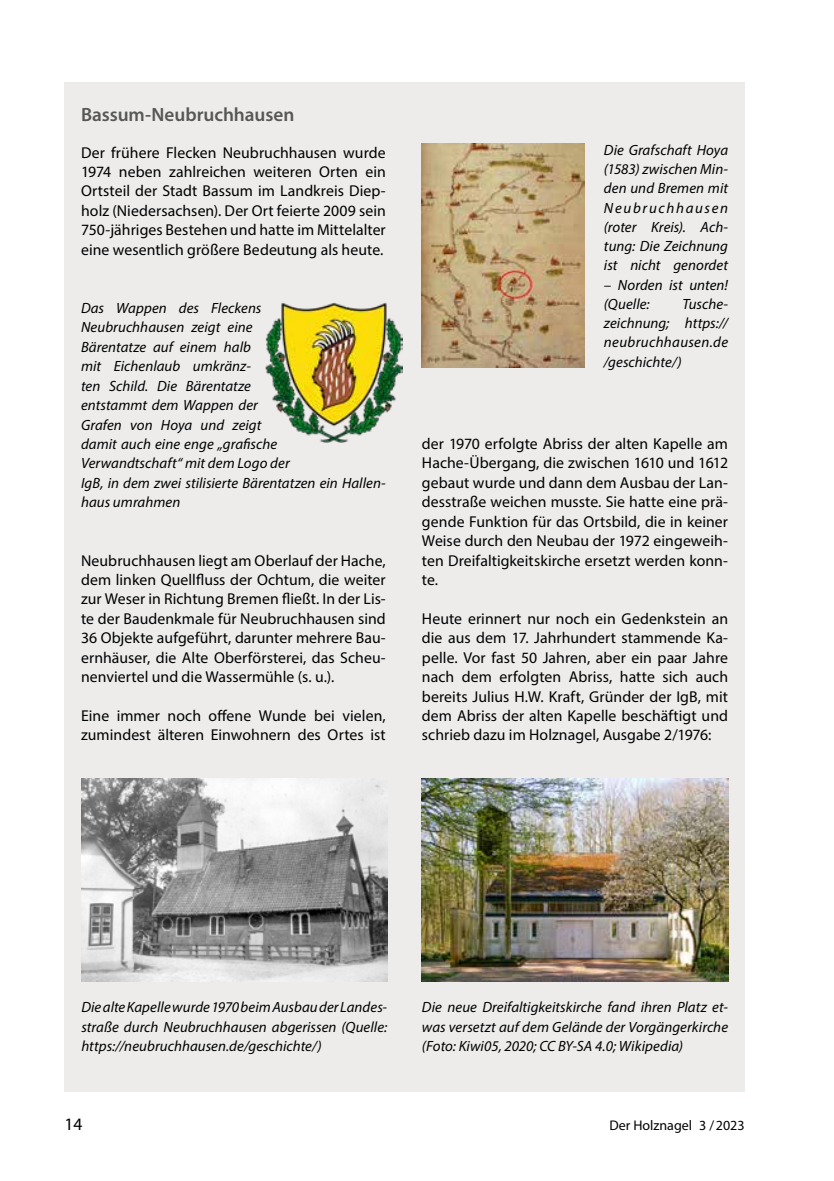
<style>
.page{position:relative;width:834px;height:1181px;background:#fff}
.page>*{position:absolute;margin:0;border:0;box-sizing:border-box;transform-origin:0 0}
.t1{font:600 19.25px "Myriad Pro";letter-spacing:-.005em;color:#575756}
.t2{font:17.5px "Myriad Pro";color:#000}
.t3{font:15.75px/19.4px "Myriad Pro";letter-spacing:.005em;color:#000;text-align:justify}
.t4{font:italic 14.88px/19.2px "Myriad Pro";letter-spacing:.005em;color:#000;text-align:justify}
.t5{font:14px "Myriad Pro";color:#000}
</style>
<div class="page">
<div style="left:64px;top:82px;width:680px;height:1009px;background:#edeceb"></div>
<img style="left:265px;top:303px;width:137px;height:139px">
<img style="left:422px;top:144px;width:162px;height:223px">
<img style="left:81px;top:778px;width:306px;height:203px">
<img style="left:422px;top:778px;width:306px;height:203px">
<p class="t1" style="left:81px;top:102px;width:215px">Bassum-Neubruchhausen</p>
<p class="t3" style="left:81px;top:142px;width:306px">Der frühere Flecken Neubruchhausen wurde 1974 neben zahlreichen weiteren Orten ein Ortsteil der Stadt Bassum im Landkreis Diep&shy;holz (Niedersachsen). Der Ort feierte 2009 sein 750-jähriges Bestehen und hatte im Mittelalter eine wesentlich größere Bedeutung als heute.</p>
<p class="t4" style="left:81px;top:298px;width:306px;text-align:left">Das Wappen des Fleckens<br>Neubruchhausen zeigt eine<br>Bärentatze auf einem halb<br>mit Eichenlaub umkränz-<br>ten Schild. Die Bärentatze<br>entstammt dem Wappen der<br>Grafen von Hoya und zeigt<br>damit auch eine enge „grafische<br>Verwandtschaft“ mit dem Logo der<br>IgB, in dem zwei stilisierte Bärentatzen ein Hallen&shy;haus umrahmen</p>
<p class="t3" style="left:81px;top:550px;width:306px">Neubruchhausen liegt am Oberlauf der Hache, dem linken Quellfluss der Ochtum, die weiter zur Weser in Richtung Bremen fließt. In der Lis&shy;te der Baudenkmale für Neubruchhausen sind 36 Objekte aufgeführt, darunter mehrere Bau&shy;ernhäuser, die Alte Oberförsterei, das Scheu&shy;nenviertel und die Wassermühle (s. u.).</p>
<p class="t3" style="left:81px;top:706px;width:306px">Eine immer noch offene Wunde bei vielen, zumindest älteren Einwohnern des Ortes ist</p>
<p class="t4" style="left:604px;top:140px;width:126px">Die Grafschaft Hoya (1583) zwischen Min&shy;den und Bremen mit Neubruchhausen (roter Kreis). Ach&shy;tung: Die Zeichnung ist nicht genordet</p>
<p class="t4" style="left:604px;top:275px;width:125px">– Norden ist unten! (Quelle:</p>
<p class="t4" style="left:604px;top:294px;width:126px;text-indent:79px">Tusche&shy;zeichnung; https:// neubruchhausen.de /geschichte/)</p>
<p class="t3" style="left:422px;top:434px;width:307px">der 1970 erfolgte Abriss der alten Kapelle am Hache-Übergang, die zwischen 1610 und 1612 gebaut wurde und dann dem Ausbau der Lan&shy;desstraße weichen musste. Sie hatte eine prä&shy;gende Funktion für das Ortsbild, die in keiner Weise durch den Neubau der 1972 eingeweih&shy;ten Dreifaltigkeitskirche ersetzt werden konn&shy;te.</p>
<p class="t3" style="left:422px;top:608px;width:307px">Heute erinnert nur noch ein Gedenkstein an die aus dem 17. Jahrhundert stammende Ka&shy;pelle. Vor fast 50 Jahren, aber ein paar Jahre nach dem erfolgten Abriss, hatte sich auch bereits Julius H.W. Kraft, Gründer der IgB, mit dem Abriss der alten Kapelle beschäftigt und schrieb dazu im Holznagel, Ausgabe 2/1976:</p>
<p class="t4" style="left:81px;top:997px;width:307px">Die alte Kapelle wurde 1970 beim Ausbau der Landes&shy;straße durch Neubruchhausen abgerissen (Quelle: https://neubruchhausen.de/geschichte/)</p>
<p class="t4" style="left:422px;top:997px;width:307px">Die neue Dreifaltigkeitskirche fand ihren Platz et&shy;was versetzt auf dem Gelände der Vorgängerkirche (Foto: Kiwi05, 2020; CC BY-SA 4.0; Wikipedia)</p>
<p class="t2" style="left:64px;top:1113px;width:19px">14</p>
<p class="t5" style="left:609px;top:1116px;width:137px">Der Holznagel 3 /2023</p>
</div>
